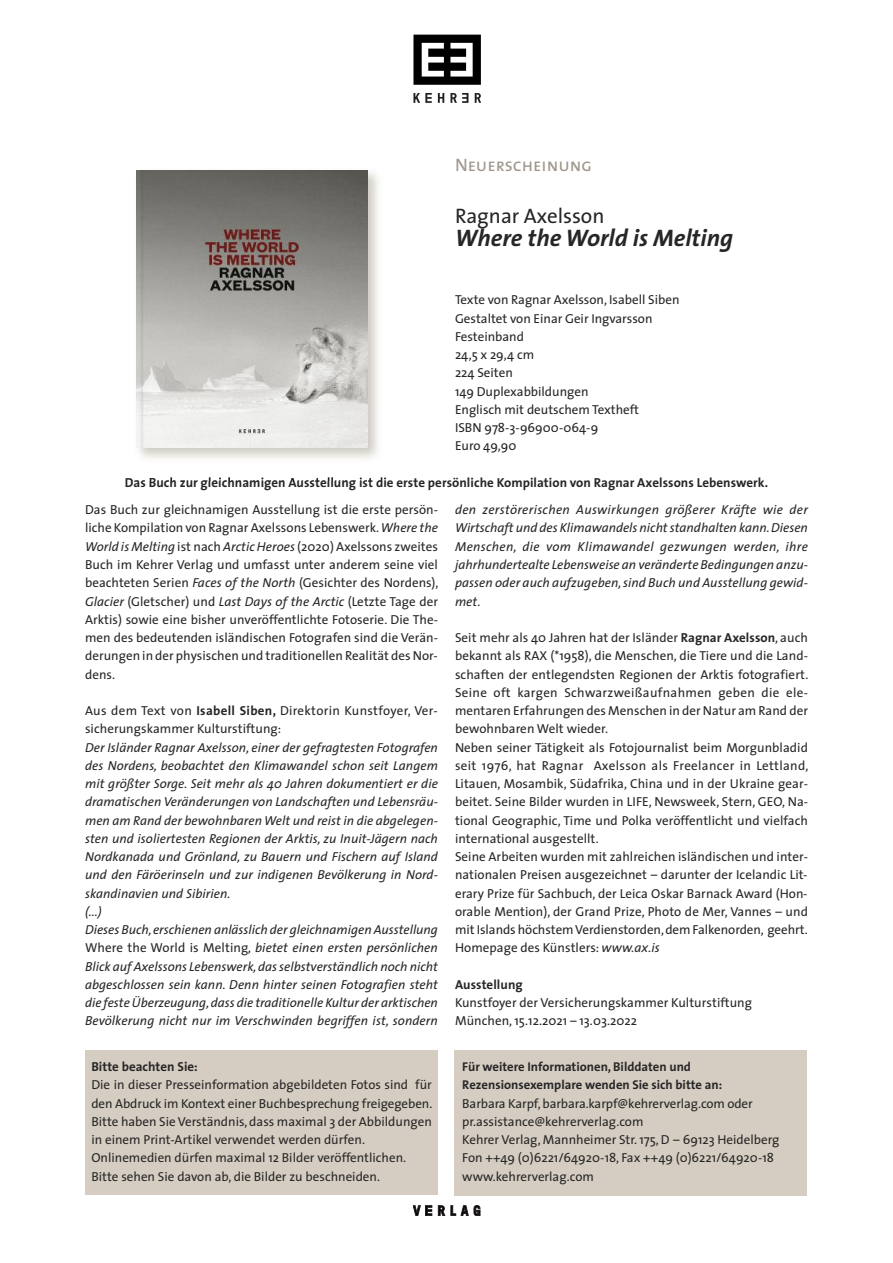
<style>
.page{position:relative;width:893px;height:1263px;background:#fff}
.page>*{position:absolute;margin:0;border:0;box-sizing:border-box;transform-origin:0 0}
.t1{font:italic 700 24px "The Sans";color:#272627}
.t2{font:21px "The Sans";color:#272627}
.t3{font:18px "The Sans Caps";color:#a0988c}
.t4{font:13.05px/18.3px "The Sans";letter-spacing:.005em;color:#272627}
.t5{font:italic 13.05px/18.3px "The Sans";letter-spacing:.005em;color:#272627}
.t6{font:700 13.05px "The Sans";letter-spacing:.005em;color:#272627}
.t7{font:700 12.75px/18.3px "The Sans";color:#272627}
.s1{font-style:italic}
.s2{font-weight:700}
.s3{font-style:normal}
</style>
<div class="page">
<svg style="left:475px;top:93px;width:6px;height:10px"></svg>
<svg style="left:413px;top:93px;width:19px;height:10px"></svg>
<svg style="left:438px;top:93px;width:6px;height:10px"></svg>
<svg style="left:450px;top:93px;width:18px;height:10px"></svg>
<svg style="left:413px;top:35px;width:68px;height:50px"></svg>
<svg style="left:438px;top:1205px;width:7px;height:11px"></svg>
<svg style="left:451px;top:1205px;width:29px;height:11px"></svg>
<svg style="left:413px;top:1205px;width:19px;height:11px"></svg>
<div style="left:85px;top:1050px;width:353px;height:145px;background:#d5cdc1"></div>
<img style="left:136px;top:170px;width:251px;height:310px">
<img style="left:130px;top:477px;width:88px;height:3px">
<img style="left:137px;top:171px;width:231px;height:277px">
<div style="left:454px;top:1050px;width:353px;height:146px;background:#d5cdc1"></div>
<h3 class="t3" style="left:455px;top:159px;width:139px">Neuerscheinung</h3>
<h2 class="t2" style="left:455px;top:208px;width:151px">Ragnar Axelsson</h2>
<h1 class="t1" style="left:455px;top:228px;width:280px">Where the World is Melting</h1>
<p class="t4" style="left:455px;top:292px;width:226px">Texte von Ragnar Axelsson, Isabell Siben<br>Gestaltet von Einar Geir Ingvarsson<br>Festeinband<br>24,5 x 29,4 cm<br>224 Seiten<br>149 Duplexabbildungen<br>Englisch mit deutschem Textheft<br>ISBN 978-3-96900-064-9<br>Euro 49,90</p>
<p class="t6" style="left:125px;top:477px;width:645px">Das Buch zur gleichnamigen Ausstellung ist die erste persönliche Kompilation von Ragnar Axelssons Lebenswerk.</p>
<p class="t4" style="left:85px;top:502px;width:355px;text-align:justify">Das Buch zur gleichnamigen Ausstellung ist die erste persön&shy;liche Kompilation von Ragnar Axelssons Lebenswerk.<span class="s1">Where the World is Melting</span> ist nach <span class="s1">Arctic Heroes</span> (2020) Axelssons zweites Buch im Kehrer Verlag und umfasst unter anderem seine viel beachteten Serien <span class="s1">Faces of the North</span> (Gesichter des Nordens), <span class="s1">Glacier</span> (Gletscher) und <span class="s1">Last Days of the Arctic</span> (Letzte Tage der Arktis) sowie eine bisher unveröffentlichte Fotoserie. Die The&shy;men des bedeutenden isländischen Fotografen sind die Verän&shy;derungen in der physischen und traditionellen Realität des Nor&shy;dens.</p>
<p class="t4" style="left:85px;top:703px;width:354px">Aus dem Text von <span class="s2">Isabell Siben,</span> Direktorin Kunstfoyer, Ver&shy;sicherungskammer Kulturstiftung:</p>
<p class="t5" style="left:85px;top:739px;width:354px">Der Isländer Ragnar Axelsson, einer der gefragtesten Fotografen des Nordens, beobachtet den Klimawandel schon seit Langem mit größter Sorge. Seit mehr als 40 Jahren dokumentiert er die dramatischen Veränderungen von Landschaften und Lebensräu&shy;men am Rand der bewohnbarenWelt und reist in die abgelegen&shy;sten und isoliertesten Regionen der Arktis, zu Inuit-Jägern nach Nordkanada und Grönland, zu Bauern und Fischern auf Island und den Färöerinseln und zur indigenen Bevölkerung in Nord&shy;skandinavien und Sibirien.<br>(...)<br>Dieses Buch,erschienen anlässlich der gleichnamigen Ausstellung <span class="s3">Where the World is Melting</span>, bietet einen ersten persönlichen Blick auf Axelssons Lebenswerk,das selbstverständlich noch nicht abgeschlossen sein kann. Denn hinter seinen Fotografien steht die feste Überzeugung,dass die traditionelle Kultur der arktischen Bevölkerung nicht nur im Verschwinden begriffen ist, sondern</p>
<p class="t6" style="left:91px;top:1061px;width:108px">Bitte beachten Sie:</p>
<p class="t4" style="left:91px;top:1077px;width:342px">Die in dieser Presseinformation abgebildeten Fotos sind für den Abdruck im Kontext einer Buchbesprechung freigegeben.<br>Bitte haben Sie Verständnis, dass maximal 3 der Abbildungen in einem Print-Artikel verwendet werden dürfen.<br>Onlinemedien dürfen maximal 12 Bilder veröffentlichen.<br>Bitte sehen Sie davon ab, die Bilder zu beschneiden.</p>
<p class="t5" style="left:455px;top:502px;width:354px;text-align:justify">den zerstörerischen Auswirkungen größerer Kräfte wie der Wirtschaft und des Klimawandels nicht standhalten kann.Diesen Menschen, die vom Klimawandel gezwungen werden, ihre jahrhundertealte Lebensweise an veränderte Bedingungen anzu&shy;passen oder auch aufzugeben,sind Buch und Ausstellung gewid&shy;met.</p>
<p class="t4" style="left:455px;top:630px;width:355px">Seit mehr als 40 Jahren hat der Isländer <span class="s2">Ragnar Axelsson</span>, auch bekannt als RAX (*1958), die Menschen, die Tiere und die Land&shy;schaften der entlegendsten Regionen der Arktis fotografiert.<br>Seine oft kargen Schwarzweißaufnahmen geben die ele&shy;mentaren Erfahrungen des Menschen in der Natur am Rand der bewohnbaren Welt wieder.<br>Neben seiner Tätigkeit als Fotojournalist beim Morgunbladid seit 1976, hat Ragnar Axelsson als Freelancer in Lettland, Litauen, Mosambik, Südafrika, China und in der Ukraine gear&shy;beitet. Seine Bilder wurden in LIFE, Newsweek, Stern, GEO, Na&shy;tional Geographic, Time und Polka veröffentlicht und vielfach international ausgestellt.<br>Seine Arbeiten wurden mit zahlreichen isländischen und inter&shy;nationalen Preisen ausgezeichnet – darunter der Icelandic Lit&shy;erary Prize für Sachbuch, der Leica Oskar Barnack Award (Hon&shy;orable Mention), der Grand Prize, Photo de Mer, Vannes – und mit Islands höchstemVerdienstorden,dem Falkenorden, geehrt.<br>Homepage des Künstlers: <span class="s1">www.ax.is</span></p>
<p class="t6" style="left:455px;top:979px;width:69px">Ausstellung</p>
<p class="t4" style="left:455px;top:995px;width:299px">Kunstfoyer der Versicherungskammer Kulturstiftung<br>München, 15.12.2021 – 13.03.2022</p>
<p class="t7" style="left:462px;top:1059px;width:261px">Für weitere Informationen, Bilddaten und<br>Rezensionsexemplare wenden Sie sich bitte an:</p>
<p class="t4" style="left:462px;top:1095px;width:319px">Barbara Karpf, barbara.karpf@kehrerverlag.com oder pr.assistance@kehrerverlag.com<br>Kehrer Verlag, Mannheimer Str. 175, D – 69123 Heidelberg Fon ++49 (0)6221/64920-18, Fax ++49 (0)6221/64920-18 www.kehrerverlag.com</p>
</div>
